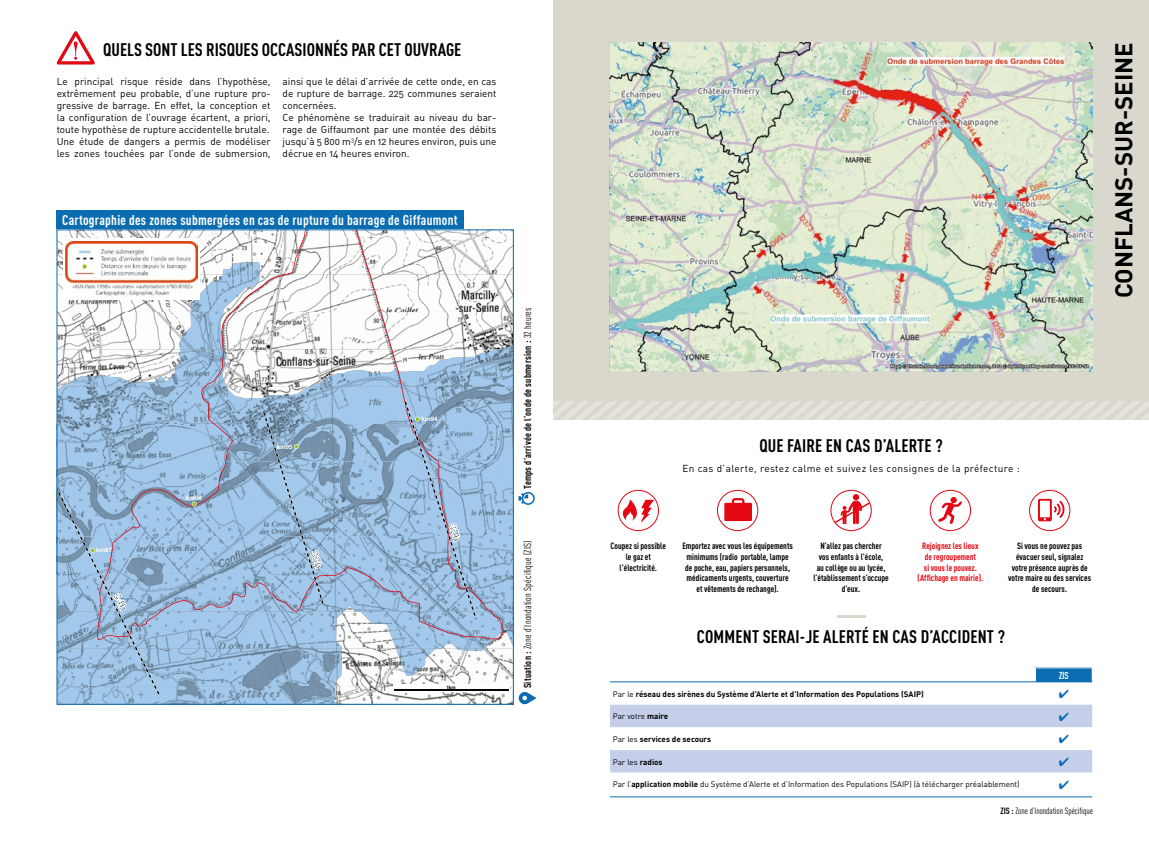
<style>
.page{position:relative;width:1149px;height:842px;background:#fff}
.page>*{position:absolute;margin:0;border:0;box-sizing:border-box;transform-origin:0 0}
.t1{font:700 24px "DIN";color:#000}
.t2{font:700 18px "DIN Cond";letter-spacing:.005em;color:#000}
.t3{font:700 14px "DIN Cond";letter-spacing:.02em;color:#fff}
.t4{font:10px/12px "DIN Regular Alternate";color:#000}
.t5{font:10px "DIN Regular Alternate";letter-spacing:.04em;color:#000}
.t6{font:700 10px "DIN Cond";letter-spacing:.02em;color:#000}
.t7{font:10px "DIN Cond";letter-spacing:.02em;color:#000}
.t8{font:10px "DIN Engschrift";color:#fff}
.t9{font:700 9px/10.8px "DIN Cond";color:#000;text-align:center}
.t10{font:700 9px/10.8px "DIN Cond";color:#e30613;text-align:center}
.t11{font:9px "DIN Cond";color:#000}
.t12{font:8px "DIN Regular Alternate";color:#000}
.t13{font:700 8px "DIN";color:#000}
.t14{font:700 6.2px "Helvetica Neue";color:#fff}
.t15{font:700 4.6px "Helvetica Neue";color:#000}
.s1{font-weight:400}
.s2{font-weight:700}
.s3{font-family:"DIN Regular Alternate";font-weight:400}
.s4{font-family:"DIN";font-weight:700}
</style>
<div class="page">
<div style="left:553px;top:0;width:595px;height:420px;background:#dad8cc"></div>
<div style="left:830px;top:490px;width:41px;height:41px;border:1px solid #e30613;border-radius:50%"></div>
<svg style="left:832px;top:494px;width:39px;height:31px"></svg>
<div style="left:717px;top:490px;width:41px;height:41px;border:1px solid #e30613;border-radius:50%"></div>
<svg style="left:724px;top:498px;width:27px;height:23px"></svg>
<svg style="left:622px;top:499px;width:31px;height:23px"></svg>
<div style="left:617px;top:490px;width:41px;height:41px;border:1px solid #e30613;border-radius:50%"></div>
<div style="left:929px;top:490px;width:41px;height:41px;border:1px solid #e30613;border-radius:50%"></div>
<svg style="left:938px;top:497px;width:23px;height:27px"></svg>
<div style="left:1028px;top:490px;width:41px;height:41px;border:1px solid #e30613;border-radius:50%"></div>
<svg style="left:1038px;top:499px;width:27px;height:22px"></svg>
<div style="left:56px;top:210px;width:408px;height:20px;background:#0b6cb1"></div>
<svg style="left:57px;top:31px;width:38px;height:34px"></svg>
<img style="left:58px;top:231px;width:453px;height:118px">
<img style="left:58px;top:349px;width:39px;height:38px">
<img style="left:335px;top:640px;width:176px;height:63px">
<img style="left:503px;top:312px;width:8px;height:37px">
<img style="left:503px;top:349px;width:8px;height:38px">
<img style="left:62px;top:375px;width:35px;height:12px">
<img style="left:58px;top:387px;width:453px;height:224px">
<img style="left:160px;top:640px;width:184px;height:9px">
<img style="left:503px;top:611px;width:8px;height:19px">
<img style="left:389px;top:630px;width:122px;height:19px">
<img style="left:160px;top:649px;width:182px;height:37px">
<img style="left:396px;top:649px;width:37px;height:27px">
<img style="left:433px;top:649px;width:51px;height:2px">
<img style="left:58px;top:686px;width:277px;height:17px">
<svg style="left:97px;top:231px;width:406px;height:409px"></svg>
<svg style="left:192px;top:501px;width:5px;height:5px"></svg>
<svg style="left:392px;top:684px;width:117px;height:8px"></svg>
<hr style="left:394px;top:690px;width:114px;height:1px;background:#000">
<div style="left:63px;top:238px;width:136px;height:61px;background:#fff"></div>
<img style="left:65px;top:241px;width:132px;height:55px">
<svg style="left:553px;top:401px;width:595px;height:19px"></svg>
<hr style="left:836px;top:615px;width:29px;height:3px;background:#dad8cc">
<div style="left:1035px;top:668px;width:56px;height:14px;background:#0b6cb1"></div>
<hr style="left:1035px;top:668px;width:57px;height:1px;background:#fff">
<svg style="left:1091px;top:668px;width:1px;height:14px"></svg>
<hr style="left:609px;top:682px;width:482px;height:1px;background:#0b6cb1">
<hr style="left:609px;top:797px;width:482px;height:1px;background:#0b6cb1">
<svg style="left:518px;top:692px;width:18px;height:12px"></svg>
<svg style="left:518px;top:492px;width:16px;height:13px"></svg>
<img style="left:609px;top:43px;width:482px;height:328px">
<svg style="left:57px;top:487px;width:103px;height:207px;background:#95b5d4"></svg>
<svg style="left:404px;top:402px;width:73px;height:217px;background:#97b7d6"></svg>
<svg style="left:263px;top:412px;width:61px;height:192px;background:#91b1ce"></svg>
<svg style="left:610px;top:705px;width:481px;height:68px"></svg>
<h2 class="t2" style="left:103px;top:38px;width:359px">QUELS SONT LES RISQUES OCCASIONNÉS PAR CET OUVRAGE</h2>
<p class="t4" style="left:57px;top:75px;width:215px">Le principal risque réside dans l’hypothèse, extrêmement peu probable, d’une rupture pro&shy;gressive de barrage. En effet, la conception et la configuration de l’ouvrage écartent, a priori, toute hypothèse de rupture accidentelle brutale.<br>Une étude de dangers a permis de modéliser les zones touchées par l’onde de submersion,</p>
<p class="t4" style="left:282px;top:75px;width:215px">ainsi que le délai d’arrivée de cette onde, en cas de rupture de barrage. 225 communes seraient concernées.<br>Ce phénomène se traduirait au niveau du bar&shy;rage de Giffaumont par une montée des débits jusqu’à 5 800 m<sup>3</sup>/s en 12 heures environ, puis une décrue en 14 heures environ.</p>
<h3 class="t3" style="left:62px;top:212px;width:397px">Cartographie des zones submergées en cas de rupture du barrage de Giffaumont</h3>
<p class="t14" style="left:96px;top:546px;width:17px">km97</p>
<p class="t14" style="left:186px;top:494px;width:17px">km96</p>
<p class="t14" style="left:276px;top:443px;width:17px">km95</p>
<p class="t14" style="left:421px;top:415px;width:17px">km94</p>
<p class="t15" style="left:446px;top:684px;width:11px">1km</p>
<p class="t6" style="left:521px;top:489px;width:183px;rotate:-90deg">Temps d’arrivée de l’onde de submersion : <span class="s1">32 heures</span></p>
<p class="t7" style="left:521px;top:688px;width:149px;rotate:-90deg"><span class="s2">Situation :</span> Zone d’Inondation Spécifique (ZIS)</p>
<h1 class="t1" style="left:1107px;top:298px;width:257px;rotate:-90deg">CONFLANS-SUR-SEINE</h1>
<h2 class="t2" style="left:759px;top:435px;width:185px">QUE FAIRE EN CAS D’ALERTE ?</h2>
<p class="t5" style="left:682px;top:462px;width:339px">En cas d’alerte, restez calme et suivez les consignes de la préfecture :</p>
<p class="t9" style="left:610px;top:540px;width:57px">Coupez si possible le gaz et l’électricité.</p>
<p class="t9" style="left:682px;top:540px;width:112px">Emportez avec vous les équipements minimums (radio portable, lampe de poche, eau, papiers personnels, médicaments urgents, couverture<br>et vêtements de rechange).</p>
<p class="t9" style="left:1007px;top:540px;width:84px">Si vous ne pouvez pas évacuer seul, signalez votre présence auprès de votre maire ou des services de secours.</p>
<p class="t9" style="left:813px;top:540px;width:77px">N’allez pas chercher<br>vos enfants à l’école,<br>au collège ou au lycée, l’établissement s’occupe d’eux.</p>
<p class="t10" style="left:917px;top:540px;width:67px">Rejoignez les lieux de regroupement<br>si vous le pouvez. (Affichage en mairie).</p>
<h2 class="t2" style="left:696px;top:625px;width:309px">COMMENT SERAI-JE ALERTÉ EN CAS D’ACCIDENT ?</h2>
<p class="t8" style="left:1058px;top:669px;width:11px">ZIS</p>
<p class="t13" style="left:612px;top:688px;width:312px"><span class="s3">Par le</span> réseau des sirènes du Système d’Alerte et d’Information des Populations (SAIP)</p>
<p class="t12" style="left:612px;top:711px;width:57px">Par votre <span class="s4">maire</span></p>
<p class="t13" style="left:612px;top:734px;width:100px"><span class="s3">Par les</span> services de secours</p>
<p class="t12" style="left:612px;top:757px;width:51px">Par les <span class="s4">radios</span></p>
<p class="t12" style="left:612px;top:779px;width:408px">Par l’<span class="s4">application mobile</span> du Système d’Alerte et d’Information des Populations (SAIP) (à télécharger préalablement)</p>
<p class="t11" style="left:1000px;top:805px;width:94px"><span class="s2">ZIS :</span> Zone d’Inondation Spécifique</p>
</div>
